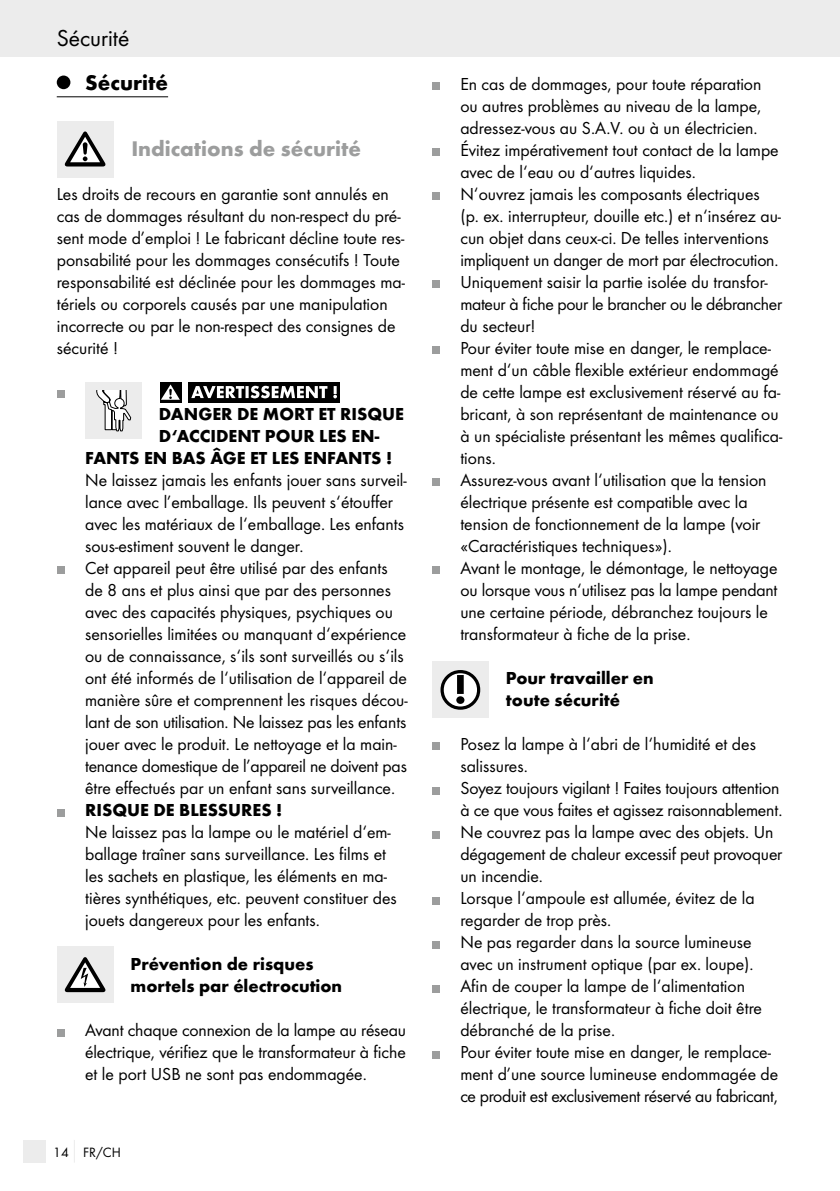
<style>
.page{position:relative;width:840px;height:1191px;background:#fff}
.page>*{position:absolute;margin:0;border:0;box-sizing:border-box;transform-origin:0 0}
.t1{font:24px "Futura Boo";color:#000}
.t2{font:700 22px "Futura";color:#9c9d9d}
.t3{font:700 22px "Futura";color:#000}
.t4{font:18px/22px "Futura Boo";color:#000}
.t5{font:700 18px/22px "Futura";color:#000}
.t6{font:14px "Futura Boo";color:#000}
</style>
<div class="page">
<div style="left:23px;top:1140px;width:22px;height:22px;background:#ececec"></div>
<svg style="left:74px;top:1140px;width:1px;height:22px"></svg>
<div style="left:0;top:0;width:839px;height:57px;background:#ececec"></div>
<hr style="left:57px;top:96px;width:111px;height:1px;background:#000">
<div style="left:57px;top:76px;width:13px;height:13px;background:#000;border-radius:50%"></div>
<div style="left:57px;top:121px;width:56px;height:56px;background:#ececec"></div>
<svg style="left:65px;top:131px;width:40px;height:35px"></svg>
<div style="left:57px;top:390px;width:7px;height:8px;background:#9c9d9d"></div>
<div style="left:85px;top:382px;width:57px;height:57px;background:#ececec"></div>
<svg style="left:96px;top:390px;width:35px;height:41px"></svg>
<div style="left:160px;top:382px;width:21px;height:20px;background:#000"></div>
<svg style="left:161px;top:384px;width:19px;height:16px"></svg>
<div style="left:188px;top:382px;width:152px;height:20px;background:#000"></div>
<svg style="left:191px;top:386px;width:146px;height:12px"></svg>
<div style="left:57px;top:566px;width:7px;height:8px;background:#9c9d9d"></div>
<div style="left:57px;top:808px;width:7px;height:8px;background:#9c9d9d"></div>
<div style="left:57px;top:946px;width:56px;height:57px;background:#ececec"></div>
<svg style="left:65px;top:957px;width:40px;height:35px"></svg>
<div style="left:57px;top:1028px;width:7px;height:8px;background:#9c9d9d"></div>
<div style="left:432px;top:82px;width:7px;height:8px;background:#9c9d9d"></div>
<div style="left:432px;top:148px;width:7px;height:8px;background:#9c9d9d"></div>
<div style="left:432px;top:192px;width:7px;height:8px;background:#9c9d9d"></div>
<div style="left:432px;top:280px;width:7px;height:8px;background:#9c9d9d"></div>
<div style="left:432px;top:346px;width:7px;height:8px;background:#9c9d9d"></div>
<div style="left:432px;top:478px;width:7px;height:8px;background:#9c9d9d"></div>
<div style="left:432px;top:566px;width:7px;height:8px;background:#9c9d9d"></div>
<div style="left:432px;top:661px;width:56px;height:57px;background:#ececec"></div>
<svg style="left:440px;top:670px;width:40px;height:39px"></svg>
<div style="left:432px;top:742px;width:7px;height:8px;background:#9c9d9d"></div>
<div style="left:432px;top:786px;width:7px;height:8px;background:#9c9d9d"></div>
<div style="left:432px;top:830px;width:7px;height:8px;background:#9c9d9d"></div>
<div style="left:432px;top:896px;width:7px;height:8px;background:#9c9d9d"></div>
<div style="left:432px;top:940px;width:7px;height:8px;background:#9c9d9d"></div>
<div style="left:432px;top:984px;width:7px;height:8px;background:#9c9d9d"></div>
<div style="left:432px;top:1050px;width:7px;height:8px;background:#9c9d9d"></div>
<h1 class="t1" style="left:57px;top:24px;width:74px">Sécurité</h1>
<p class="t3" style="left:85px;top:69px;width:84px">Sécurité</p>
<p class="t2" style="left:131px;top:135px;width:231px">Indications de sécurité</p>
<p class="t4" style="left:57px;top:183px;width:349px">Les droits de recours en garantie sont annulés en cas de dommages résultant du non-respect du pré&shy;sent mode d’emploi ! Le fabricant décline toute res&shy;ponsabilité pour les dommages consécutifs ! Toute responsabilité est déclinée pour les dommages ma&shy;tériels ou corporels causés par une manipulation incorrecte ou par le non-respect des consignes de sécurité !</p>
<p class="t5" style="left:159px;top:403px;width:246px">DANGER DE MORT ET RISQUE</p>
<p class="t5" style="left:159px;top:425px;width:222px">D‘ACCIDENT POUR LES EN-</p>
<p class="t5" style="left:85px;top:447px;width:308px">FANTS EN BAS ÂGE ET LES ENFANTS !</p>
<p class="t4" style="left:85px;top:469px;width:324px">Ne laissez jamais les enfants jouer sans surveil&shy;lance avec l’emballage. Ils peuvent s‘étouffer avec les matériaux de l‘emballage. Les enfants sous-estiment souvent le danger.<br>Cet appareil peut être utilisé par des enfants de 8 ans et plus ainsi que par des personnes avec des capacités physiques, psychiques ou sensorielles limitées ou manquant d‘expérience ou de connaissance, s‘ils sont surveillés ou s‘ils ont été informés de l‘utilisation de l‘appareil de manière sûre et comprennent les risques décou&shy;lant de son utilisation. Ne laissez pas les enfants jouer avec le produit. Le nettoyage et la main&shy;tenance domestique de l’appareil ne doivent pas être effectués par un enfant sans surveillance.</p>
<p class="t5" style="left:85px;top:799px;width:198px">RISQUE DE BLESSURES !</p>
<p class="t4" style="left:85px;top:821px;width:313px">Ne laissez pas la lampe ou le matériel d‘em&shy;ballage traîner sans surveillance. Les films et les sachets en plastique, les éléments en ma&shy;tières synthétiques, etc. peuvent constituer des jouets dangereux pour les enfants.</p>
<p class="t5" style="left:130px;top:953px;width:213px">Prévention de risques mortels par électrocution</p>
<p class="t4" style="left:85px;top:1019px;width:322px;text-align:justify">Avant chaque connexion de la lampe au réseau électrique, vérifiez que le transformateur à fiche et le port USB ne sont pas endommagée.</p>
<p class="t6" style="left:53px;top:1143px;width:69px">14 FR/CH</p>
<p class="t4" style="left:460px;top:73px;width:323px">En cas de dommages, pour toute réparation ou autres problèmes au niveau de la lampe, adressez-vous au S.A.V. ou à un électricien.<br>Évitez impérativement tout contact de la lampe avec de l‘eau ou d‘autres liquides.<br>N‘ouvrez jamais les composants électriques (p. ex. interrupteur, douille etc.) et n‘insérez au&shy;cun objet dans ceux-ci. De telles interventions impliquent un danger de mort par électrocution.<br>Uniquement saisir la partie isolée du transfor&shy;mateur à fiche pour le brancher ou le débrancher du secteur!<br>Pour éviter toute mise en danger, le remplace&shy;ment d‘un câble flexible extérieur endommagé de cette lampe est exclusivement réservé au fa&shy;bricant, à son représentant de maintenance ou à un spécialiste présentant les mêmes qualifica&shy;tions.<br>Assurez-vous avant l‘utilisation que la tension électrique présente est compatible avec la tension de fonctionnement de la lampe (voir «Caractéristiques techniques»).<br>Avant le montage, le démontage, le nettoyage ou lorsque vous n‘utilisez pas la lampe pendant une certaine période, débranchez toujours le transformateur à fiche de la prise.</p>
<p class="t5" style="left:505px;top:667px;width:149px">Pour travailler en toute sécurité</p>
<p class="t4" style="left:460px;top:733px;width:323px">Posez la lampe à l‘abri de l‘humidité et des salissures.<br>Soyez toujours vigilant ! Faites toujours attention à ce que vous faites et agissez raisonnablement.<br>Ne couvrez pas la lampe avec des objets. Un dégagement de chaleur excessif peut provoquer un incendie.<br>Lorsque l‘ampoule est allumée, évitez de la regarder de trop près.<br>Ne pas regarder dans la source lumineuse avec un instrument optique (par ex. loupe).<br>Afin de couper la lampe de l‘alimentation électrique, le transformateur à fiche doit être débranché de la prise.<br>Pour éviter toute mise en danger, le remplace&shy;ment d’une source lumineuse endommagée de ce produit est exclusivement réservé au fabricant,</p>
</div>
